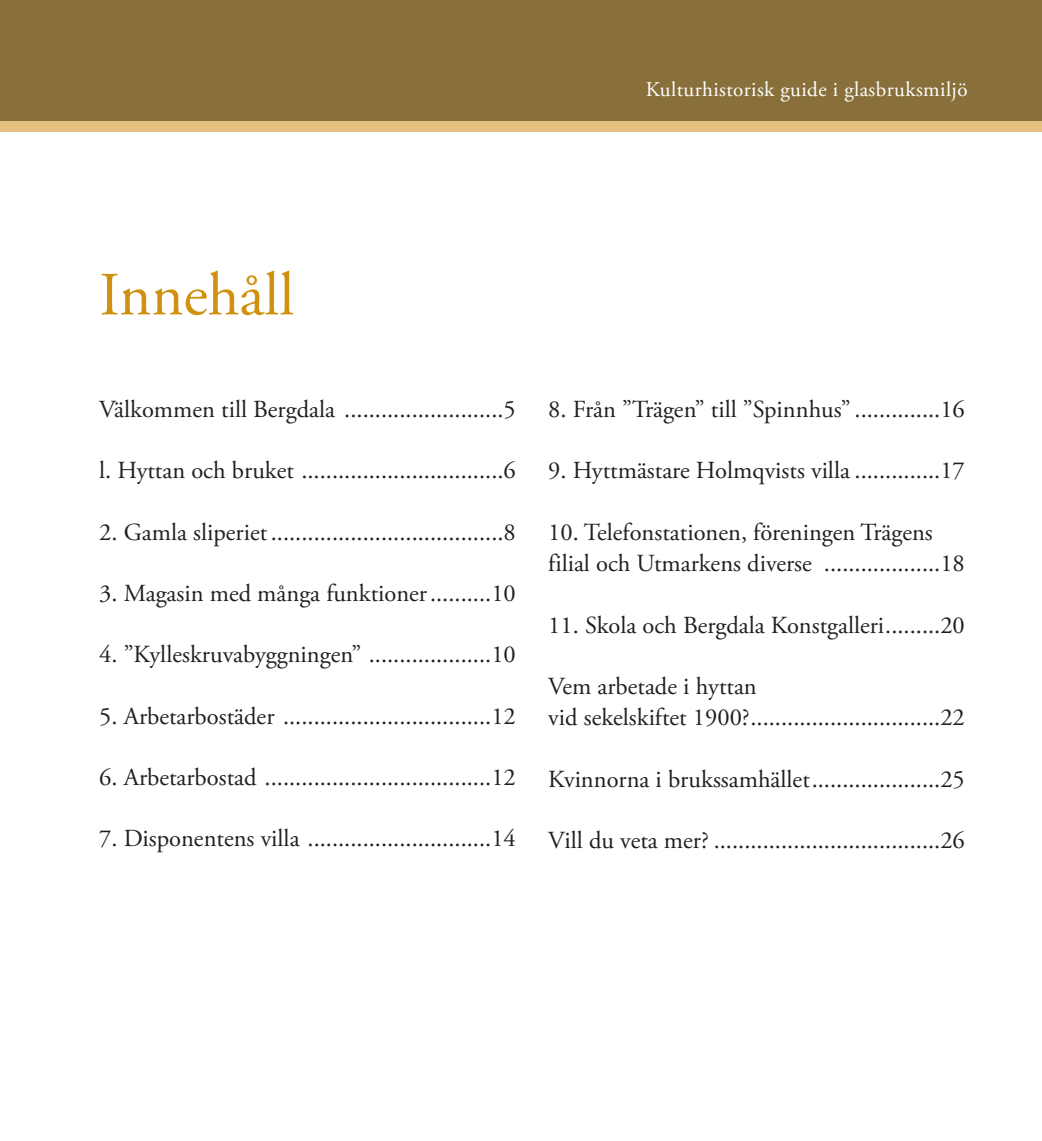
<style>
.page{position:relative;width:1042px;height:1141px;background:#fff}
.page>*{position:absolute;margin:0;border:0;box-sizing:border-box;transform-origin:0 0}
.t1{font:61.25px "Adobe Garamond Pro";color:#cf910f}
.t2{font:24.5px/31.5px "Adobe Garamond Pro";color:#231f20}
.t3{font:21px "Adobe Garamond Pro";letter-spacing:.02em;color:#fff}
</style>
<div class="page">
<div style="left:0;top:121px;width:1042px;height:11px;background:#e6c081"></div>
<div style="left:0;top:0;width:1042px;height:121px;background:#89703b"></div>
<p class="t3" style="left:646px;top:77px;width:323px">Kulturhistorisk guide i glasbruksmiljö</p>
<h1 class="t1" style="left:99px;top:258px;width:197px">Innehåll</h1>
<p class="t2" style="left:99px;top:394px;width:418px">Välkommen till Bergdala ..........................5</p>
<p class="t2" style="left:99px;top:456px;width:418px">l. Hyttan och bruket .................................6</p>
<p class="t2" style="left:99px;top:517px;width:418px">2. Gamla sliperiet......................................8</p>
<p class="t2" style="left:99px;top:578px;width:418px">3. Magasin med många funktioner..........10</p>
<p class="t2" style="left:99px;top:640px;width:418px">4. ”Kylleskruvabyggningen” ....................10</p>
<p class="t2" style="left:99px;top:701px;width:418px">5. Arbetarbostäder ..................................12</p>
<p class="t2" style="left:548px;top:395px;width:418px">8. Från ”Trägen” till ”Spinnhus” ..............16</p>
<p class="t2" style="left:548px;top:456px;width:418px">9. Hyttmästare Holmqvists villa ..............17</p>
<p class="t2" style="left:548px;top:517px;width:418px">10. Telefonstationen, föreningen Trägens filial och Utmarkens diverse ...................18</p>
<p class="t2" style="left:548px;top:610px;width:418px">11. Skola och Bergdala Konstgalleri.........20</p>
<p class="t2" style="left:548px;top:671px;width:418px">Vem arbetade i hyttan<br>vid sekelskiftet 1900?...............................22</p>
<p class="t2" style="left:99px;top:762px;width:418px">6. Arbetarbostad .....................................12</p>
<p class="t2" style="left:548px;top:764px;width:418px">Kvinnorna i brukssamhället.....................25</p>
<p class="t2" style="left:99px;top:823px;width:418px">7. Disponentens villa ..............................14</p>
<p class="t2" style="left:548px;top:825px;width:418px">Vill du veta mer? .....................................26</p>
</div>
